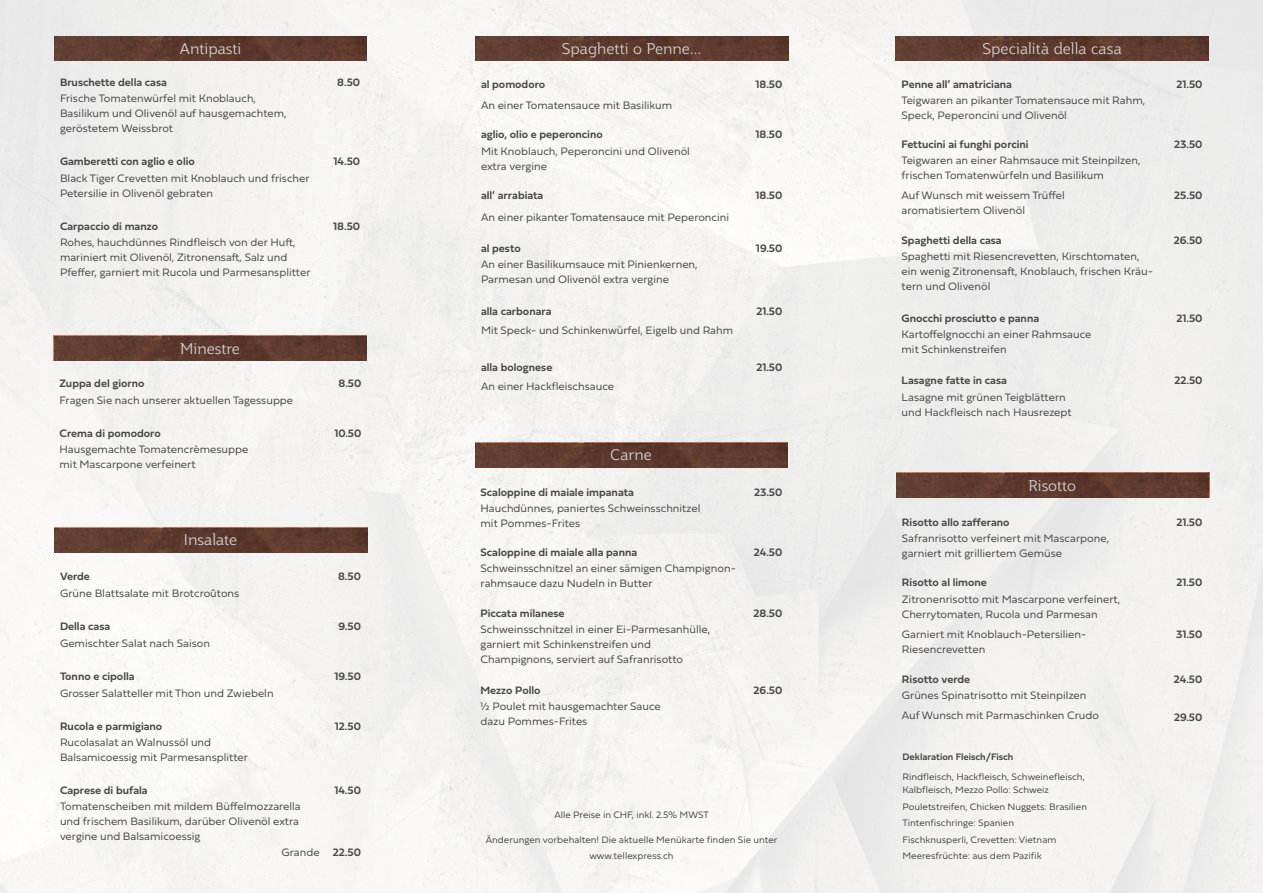
<style>
.page{position:relative;width:1263px;height:893px;background:#fff}
.page>*{position:absolute;margin:0;border:0;box-sizing:border-box;transform-origin:0 0}
.t1{font:300 15px "Jotia";color:#d1d0d0}
.t2{font:11.25px/15px "Fieldwork Hum Light";color:#474847}
.t3{font:700 11.25px "Fieldwork Hum Demi";color:#474847}
.t4{font:9.75px/16.5px "Fieldwork Hum Light";color:#474847}
.t5{font:700 9.75px "Fieldwork Hum Demi";color:#474847}
.s1{font-family:"Fieldwork Hum Demi";font-weight:700}
</style>
<div class="page">
<img style="left:0;top:0;width:1263px;height:893px">
<img style="left:54px;top:36px;width:313px;height:25px">
<img style="left:54px;top:336px;width:313px;height:24px">
<img style="left:54px;top:528px;width:314px;height:24px">
<img style="left:475px;top:36px;width:314px;height:25px">
<img style="left:475px;top:443px;width:313px;height:24px">
<img style="left:895px;top:36px;width:314px;height:25px">
<img style="left:896px;top:473px;width:313px;height:25px">
<h1 class="t1" style="left:180px;top:39px;width:63px">Antipasti</h1>
<p class="t3" style="left:60px;top:74px;width:108px">Bruschette della casa</p>
<p class="t3" style="left:337px;top:74px;width:24px">8.50</p>
<p class="t2" style="left:60px;top:91px;width:228px">Frische Tomatenwürfel mit Knoblauch,<br>Basilikum und Olivenöl auf hausgemachtem, geröstetem Weissbrot</p>
<p class="t3" style="left:60px;top:153px;width:136px">Gamberetti con aglio e olio</p>
<p class="t3" style="left:333px;top:153px;width:28px">14.50</p>
<p class="t2" style="left:60px;top:170px;width:251px">Black Tiger Crevetten mit Knoblauch und frischer<br>Petersilie in Olivenöl gebraten</p>
<p class="t3" style="left:60px;top:217px;width:100px">Carpaccio di manzo</p>
<p class="t3" style="left:333px;top:217px;width:28px">18.50</p>
<p class="t2" style="left:60px;top:234px;width:252px">Rohes, hauchdünnes Rindfleisch von der Huft, mariniert mit Olivenöl, Zitronensaft, Salz und<br>Pfeffer, garniert mit Rucola und Parmesansplitter</p>
<h1 class="t1" style="left:180px;top:339px;width:61px">Minestre</h1>
<p class="t3" style="left:60px;top:374px;width:86px">Zuppa del giorno</p>
<p class="t3" style="left:339px;top:374px;width:24px">8.50</p>
<p class="t2" style="left:60px;top:392px;width:235px">Fragen Sie nach unserer aktuellen Tagessuppe</p>
<p class="t3" style="left:60px;top:424px;width:103px">Crema di pomodoro</p>
<p class="t3" style="left:334px;top:424px;width:29px">10.50</p>
<p class="t2" style="left:60px;top:441px;width:190px">Hausgemachte Tomatencrèmesuppe mit Mascarpone verfeinert</p>
<h1 class="t1" style="left:184px;top:530px;width:55px">Insalate</h1>
<p class="t3" style="left:60px;top:568px;width:31px">Verde</p>
<p class="t3" style="left:338px;top:568px;width:24px">8.50</p>
<p class="t2" style="left:60px;top:585px;width:181px">Grüne Blattsalate mit Brotcroûtons</p>
<p class="t3" style="left:60px;top:617px;width:52px">Della casa</p>
<p class="t3" style="left:339px;top:617px;width:24px">9.50</p>
<p class="t2" style="left:60px;top:635px;width:152px">Gemischter Salat nach Saison</p>
<p class="t3" style="left:60px;top:667px;width:76px">Tonno e cipolla</p>
<p class="t3" style="left:334px;top:667px;width:28px">19.50</p>
<p class="t2" style="left:60px;top:685px;width:215px">Grosser Salatteller mit Thon und Zwiebeln</p>
<p class="t3" style="left:60px;top:717px;width:104px">Rucola e parmigiano</p>
<p class="t3" style="left:335px;top:717px;width:28px">12.50</p>
<p class="t2" style="left:60px;top:734px;width:190px">Rucolasalat an Walnussöl und<br>Balsamicoessig mit Parmesansplitter</p>
<p class="t3" style="left:60px;top:781px;width:89px">Caprese di bufala</p>
<p class="t3" style="left:334px;top:781px;width:28px">14.50</p>
<p class="t2" style="left:60px;top:798px;width:242px">Tomatenscheiben mit mildem Büffelmozzarella und frischem Basilikum, darüber Olivenöl extra vergine und Balsamicoessig</p>
<p class="t2" style="left:281px;top:845px;width:81px">Grande <span class="s1">22.50</span></p>
<h1 class="t1" style="left:562px;top:39px;width:141px">Spaghetti o Penne...</h1>
<p class="t3" style="left:481px;top:75px;width:66px">al pomodoro</p>
<p class="t3" style="left:755px;top:75px;width:28px">18.50</p>
<p class="t2" style="left:481px;top:97px;width:193px">An einer Tomatensauce mit Basilikum</p>
<p class="t3" style="left:481px;top:126px;width:123px">aglio, olio e peperoncino</p>
<p class="t3" style="left:755px;top:126px;width:28px">18.50</p>
<p class="t2" style="left:481px;top:143px;width:210px">Mit Knoblauch, Peperoncini und Olivenöl extra vergine</p>
<p class="t3" style="left:481px;top:186px;width:64px">all’ arrabiata</p>
<p class="t3" style="left:755px;top:186px;width:28px">18.50</p>
<p class="t2" style="left:481px;top:209px;width:250px">An einer pikanter Tomatensauce mit Peperoncini</p>
<p class="t3" style="left:481px;top:239px;width:41px">al pesto</p>
<p class="t3" style="left:756px;top:239px;width:28px">19.50</p>
<p class="t2" style="left:481px;top:256px;width:218px">An einer Basilikumsauce mit Pinienkernen,<br>Parmesan und Olivenöl extra vergine</p>
<p class="t3" style="left:481px;top:302px;width:72px">alla carbonara</p>
<p class="t3" style="left:756px;top:302px;width:28px">21.50</p>
<p class="t2" style="left:481px;top:322px;width:254px">Mit Speck- und Schinkenwürfel, Eigelb und Rahm</p>
<p class="t3" style="left:481px;top:359px;width:73px">alla bolognese</p>
<p class="t3" style="left:756px;top:359px;width:28px">21.50</p>
<p class="t2" style="left:481px;top:378px;width:135px">An einer Hackfleischsauce</p>
<h1 class="t1" style="left:610px;top:445px;width:43px">Carne</h1>
<p class="t3" style="left:481px;top:483px;width:155px">Scaloppine di maiale impanata</p>
<p class="t3" style="left:754px;top:483px;width:30px">23.50</p>
<p class="t2" style="left:481px;top:500px;width:221px">Hauchdünnes, paniertes Schweinsschnitzel mit Pommes-Frites</p>
<p class="t3" style="left:481px;top:543px;width:158px">Scaloppine di maiale alla panna</p>
<p class="t3" style="left:754px;top:543px;width:30px">24.50</p>
<p class="t2" style="left:481px;top:560px;width:257px">Schweinsschnitzel an einer sämigen Champignon&shy;rahmsauce dazu Nudeln in Butter</p>
<p class="t3" style="left:481px;top:604px;width:85px">Piccata milanese</p>
<p class="t3" style="left:753px;top:604px;width:30px">28.50</p>
<p class="t2" style="left:481px;top:621px;width:231px">Schweinsschnitzel in einer Ei-Parmesanhülle, garniert mit Schinkenstreifen und<br>Champignons, serviert auf Safranrisotto</p>
<p class="t3" style="left:481px;top:682px;width:62px">Mezzo Pollo</p>
<p class="t3" style="left:754px;top:682px;width:30px">26.50</p>
<p class="t2" style="left:481px;top:699px;width:182px">½ Poulet mit hausgemachter Sauce dazu Pommes-Frites</p>
<p class="t4" style="left:554px;top:806px;width:156px">Alle Preise in CHF, inkl. 2.5% MWST</p>
<p class="t4" style="left:486px;top:830px;width:293px;text-align:center">Änderungen vorbehalten! Die aktuelle Menükarte finden Sie unter www.tellexpress.ch</p>
<h1 class="t1" style="left:982px;top:39px;width:141px">Specialità della casa</h1>
<p class="t3" style="left:901px;top:75px;width:112px">Penne all’ amatriciana</p>
<p class="t3" style="left:1176px;top:75px;width:28px">21.50</p>
<p class="t2" style="left:901px;top:92px;width:245px">Teigwaren an pikanter Tomatensauce mit Rahm,<br>Speck, Peperoncini und Olivenöl</p>
<p class="t3" style="left:901px;top:136px;width:129px">Fettucini ai funghi porcini</p>
<p class="t3" style="left:1174px;top:136px;width:30px">23.50</p>
<p class="t2" style="left:901px;top:153px;width:240px">Teigwaren an einer Rahmsauce mit Steinpilzen, frischen Tomatenwürfeln und Basilikum</p>
<p class="t2" style="left:901px;top:187px;width:165px">Auf Wunsch mit weissem Trüffel aromatisiertem Olivenöl</p>
<p class="t3" style="left:1174px;top:186px;width:30px">25.50</p>
<p class="t3" style="left:901px;top:232px;width:102px">Spaghetti della casa</p>
<p class="t3" style="left:1174px;top:232px;width:30px">26.50</p>
<p class="t2" style="left:901px;top:249px;width:253px">Spaghetti mit Riesencrevetten, Kirschtomaten, ein wenig Zitronensaft, Knoblauch, frischen Kräu&shy;tern und Olivenöl</p>
<p class="t3" style="left:901px;top:309px;width:139px">Gnocchi prosciutto e panna</p>
<p class="t3" style="left:1176px;top:309px;width:28px">21.50</p>
<p class="t2" style="left:901px;top:326px;width:191px">Kartoffelgnocchi an einer Rahmsauce mit Schinkenstreifen</p>
<p class="t3" style="left:901px;top:372px;width:107px">Lasagne fatte in casa</p>
<p class="t3" style="left:1174px;top:372px;width:30px">22.50</p>
<p class="t2" style="left:901px;top:389px;width:172px">Lasagne mit grünen Teigblättern und Hackfleisch nach Hausrezept</p>
<h1 class="t1" style="left:1028px;top:475px;width:49px">Risotto</h1>
<p class="t3" style="left:902px;top:513px;width:109px">Risotto allo zafferano</p>
<p class="t3" style="left:1176px;top:513px;width:28px">21.50</p>
<p class="t2" style="left:902px;top:530px;width:209px">Safranrisotto verfeinert mit Mascarpone, garniert mit grilliertem Gemüse</p>
<p class="t3" style="left:902px;top:574px;width:87px">Risotto al limone</p>
<p class="t3" style="left:1176px;top:574px;width:28px">21.50</p>
<p class="t2" style="left:902px;top:591px;width:220px">Zitronenrisotto mit Mascarpone verfeinert,<br>Cherrytomaten, Rucola und Parmesan</p>
<p class="t2" style="left:902px;top:627px;width:186px">Garniert mit Knoblauch-Petersilien-<br>Riesencrevetten</p>
<p class="t3" style="left:1176px;top:626px;width:28px">31.50</p>
<p class="t3" style="left:902px;top:670px;width:70px">Risotto verde</p>
<p class="t3" style="left:1174px;top:670px;width:30px">24.50</p>
<p class="t2" style="left:902px;top:685px;width:199px;line-height:20px">Grünes Spinatrisotto mit Steinpilzen<br>Auf Wunsch mit Parmaschinken Crudo</p>
<p class="t3" style="left:1174px;top:708px;width:30px">29.50</p>
<p class="t5" style="left:902px;top:749px;width:112px">Deklaration Fleisch/Fisch</p>
<p class="t4" style="left:902px;top:769px;width:184px;line-height:13.5px">Rindfleisch, Hackfleisch, Schweinefleisch,<br>Kalbfleisch, Mezzo Pollo: Schweiz</p>
<p class="t4" style="left:902px;top:797px;width:186px">Pouletstreifen, Chicken Nuggets: Brasilien Tintenfischringe: Spanien<br>Fischknusperli, Crevetten: Vietnam Meeresfrüchte: aus dem Pazifik</p>
</div>
